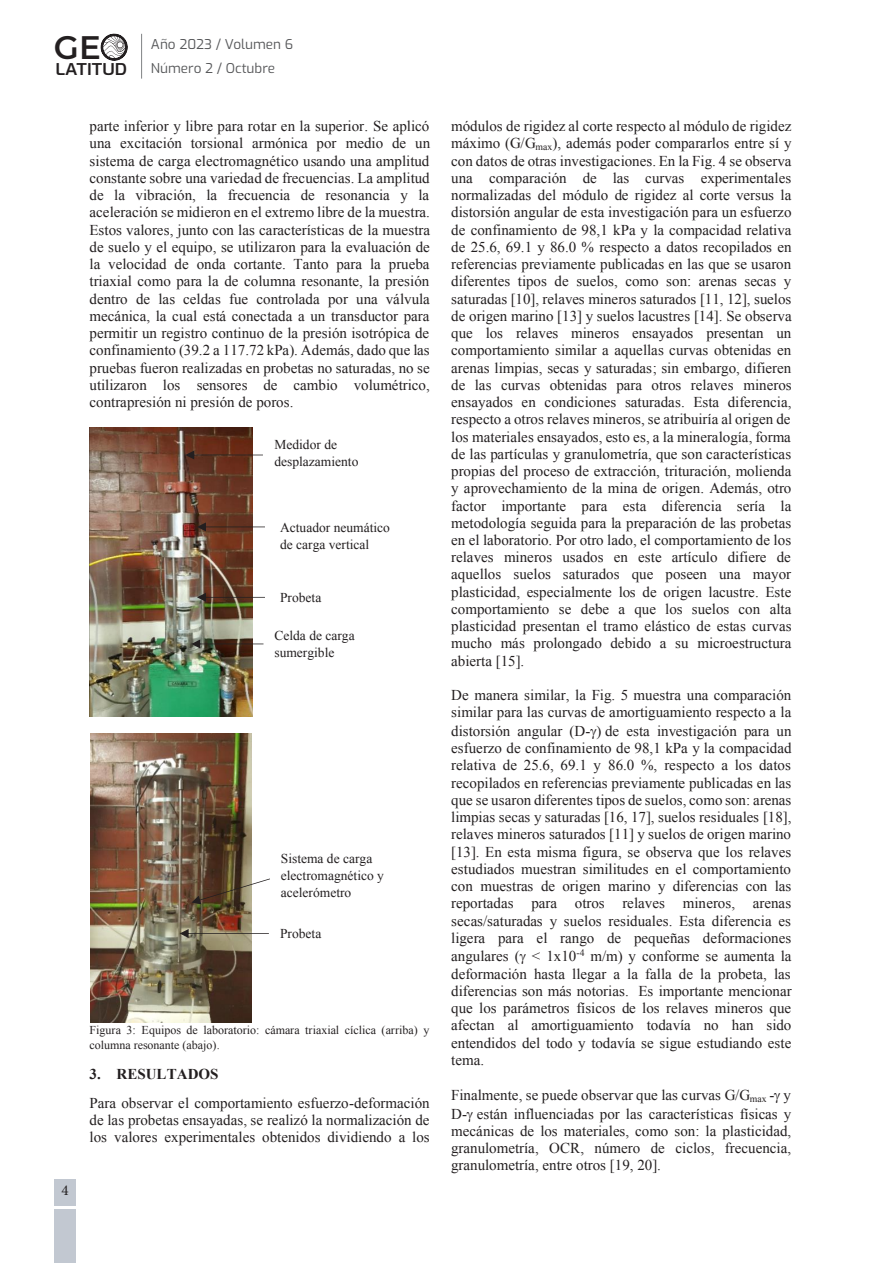
<style>
.page{position:relative;width:893px;height:1263px;background:#fff}
.page>*{position:absolute;margin:0;border:0;box-sizing:border-box;transform-origin:0 0}
.t1{font:600 32.4px "Montserrat";color:#231f20}
.t2{font:16.2px "Exo";color:#231f20;scale:1.13 1}
.t3{font:15px/17.2px "Times New Roman";color:#231f20;text-align:justify}
.t4{font:15px "Minion Pro";color:#231f20}
.t5{font:13.5px/16.8px "Times New Roman";color:#231f20}
.t6{font:13.5px/24px "Exo";color:#57585a}
.t7{font:12px/15px "Times New Roman";color:#231f20}
.s1{font-weight:700}
</style>
<div class="page">
<div style="left:54px;top:1209px;width:22px;height:53px;background:#c2c8d1"></div>
<div style="left:54px;top:1179px;width:22px;height:27px;background:#c2c8d1"></div>
<svg style="left:100px;top:33px;width:28px;height:28px"></svg>
<hr style="left:141px;top:34px;width:1px;height:45px;background:#808285">
<img style="left:90px;top:428px;width:162px;height:288px">
<img style="left:91px;top:734px;width:161px;height:289px">
<svg style="left:185px;top:450px;width:78px;height:9px"></svg>
<svg style="left:191px;top:639px;width:72px;height:9px"></svg>
<svg style="left:197px;top:593px;width:68px;height:9px"></svg>
<svg style="left:197px;top:522px;width:68px;height:9px"></svg>
<svg style="left:180px;top:929px;width:89px;height:9px"></svg>
<svg style="left:191px;top:878px;width:79px;height:26px"></svg>
<h1 class="t1" style="left:54px;top:24px;width:48px">GE</h1>
<p class="t2" style="left:55px;top:57px;width:65px">LATITUD</p>
<p class="t6" style="left:151px;top:31px;width:144px">Año 2023 / Volumen 6<br>Número 2 / Octubre</p>
<p class="t3" style="left:90px;top:117px;width:342px">parte inferior y libre para rotar en la superior. Se aplicó una excitación torsional armónica por medio de un sistema de carga electromagnético usando una amplitud constante sobre una variedad de frecuencias. La amplitud de la vibración, la frecuencia de resonancia y la aceleración se midieron en el extremo libre de la muestra.<br>Estos valores, junto con las características de la muestra de suelo y el equipo, se utilizaron para la evaluación de la velocidad de onda cortante. Tanto para la prueba triaxial como para la de columna resonante, la presión dentro de las celdas fue controlada por una válvula mecánica, la cual está conectada a un transductor para permitir un registro continuo de la presión isotrópica de confinamiento (39.2 a 117.72 kPa). Además, dado que las pruebas fueron realizadas en probetas no saturadas, no se utilizaron los sensores de cambio volumétrico, contrapresión ni presión de poros.</p>
<p class="t5" style="left:274px;top:436px;width:85px">Medidor de desplazamiento</p>
<p class="t5" style="left:280px;top:519px;width:111px">Actuador neumático de carga vertical</p>
<p class="t5" style="left:280px;top:589px;width:43px">Probeta</p>
<p class="t5" style="left:274px;top:627px;width:82px">Celda de carga sumergible</p>
<p class="t5" style="left:281px;top:850px;width:105px">Sistema de carga electromagnético y acelerómetro</p>
<p class="t5" style="left:280px;top:925px;width:43px">Probeta</p>
<p class="t4" style="left:61px;top:1180px;width:9px">4</p>
<p class="t7" style="left:90px;top:1023px;width:341px">Figura 3: Equipos de laboratorio: cámara triaxial cíclica (arriba) y columna resonante (abajo).</p>
<p class="t3" style="left:89px;top:1059px;width:342px;line-height:29.2px"><span class="s1">3. RESULTADOS<br></span>Para observar el comportamiento esfuerzo-deformación</p>
<p class="t3" style="left:89px;top:1111px;width:342px">de las probetas ensayadas, se realizó la normalización de los valores experimentales obtenidos dividiendo a los</p>
<p class="t3" style="left:451px;top:117px;width:342px">módulos de rigidez al corte respecto al módulo de rigidez máximo (G/G<sub>max</sub>), además poder compararlos entre sí y con datos de otras investigaciones. En la Fig. 4 se observa una comparación de las curvas experimentales normalizadas del módulo de rigidez al corte versus la distorsión angular de esta investigación para un esfuerzo de confinamiento de 98,1 kPa y la compacidad relativa de 25.6, 69.1 y 86.0 % respecto a datos recopilados en referencias previamente publicadas en las que se usaron diferentes tipos de suelos, como son: arenas secas y saturadas [10], relaves mineros saturados [11, 12], suelos de origen marino [13] y suelos lacustres [14]. Se observa que los relaves mineros ensayados presentan un comportamiento similar a aquellas curvas obtenidas en arenas limpias, secas y saturadas; sin embargo, difieren de las curvas obtenidas para otros relaves mineros ensayados en condiciones saturadas. Esta diferencia, respecto a otros relaves mineros, se atribuiría al origen de los materiales ensayados, esto es, a la mineralogía, forma de las partículas y granulometría, que son características propias del proceso de extracción, trituración, molienda y aprovechamiento de la mina de origen. Además, otro factor importante para esta diferencia sería la metodología seguida para la preparación de las probetas en el laboratorio. Por otro lado, el comportamiento de los relaves mineros usados en este artículo difiere de aquellos suelos saturados que poseen una mayor plasticidad, especialmente los de origen lacustre. Este comportamiento se debe a que los suelos con alta plasticidad presentan el tramo elástico de estas curvas mucho más prolongado debido a su microestructura abierta [15].</p>
<p class="t3" style="left:451px;top:686px;width:342px">De manera similar, la Fig. 5 muestra una comparación similar para las curvas de amortiguamiento respecto a la distorsión angular (D- de esta investigación para un esfuerzo de confinamiento de 98,1 kPa y la compacidad relativa de 25.6, 69.1 y 86.0 %, respecto a los datos recopilados en referencias previamente publicadas en las que se usaron diferentes tipos de suelos, como son: arenas limpias secas y saturadas [16, 17], suelos residuales [18], relaves mineros saturados [11] y suelos de origen marino [13]. En esta misma figura, se observa que los relaves estudiados muestran similitudes en el comportamiento con muestras de origen marino y diferencias con las reportadas para otros relaves mineros, arenas secas/saturadas y suelos residuales. Esta diferencia es ligera para el rango de pequeñas deformaciones angulares ( &lt; 1x10<sup>-4</sup> m/m) y conforme se aumenta la deformación hasta llegar a la falla de la probeta, las diferencias son más notorias. Es importante mencionar que los parámetros físicos de los relaves mineros que afectan al amortiguamiento todavía no han sido entendidos del todo y todavía se sigue estudiando este tema.</p>
<p class="t3" style="left:451px;top:1086px;width:342px;line-height:17.9px">Finalmente, se puede observar que las curvas G/G<sub>max</sub> - y D- están influenciadas por las características físicas y mecánicas de los materiales, como son: la plasticidad,</p>
<p class="t3" style="left:451px;top:1139px;width:342px">granulometría, OCR, número de ciclos, frecuencia, granulometría, entre otros [19, 20].</p>
</div>
